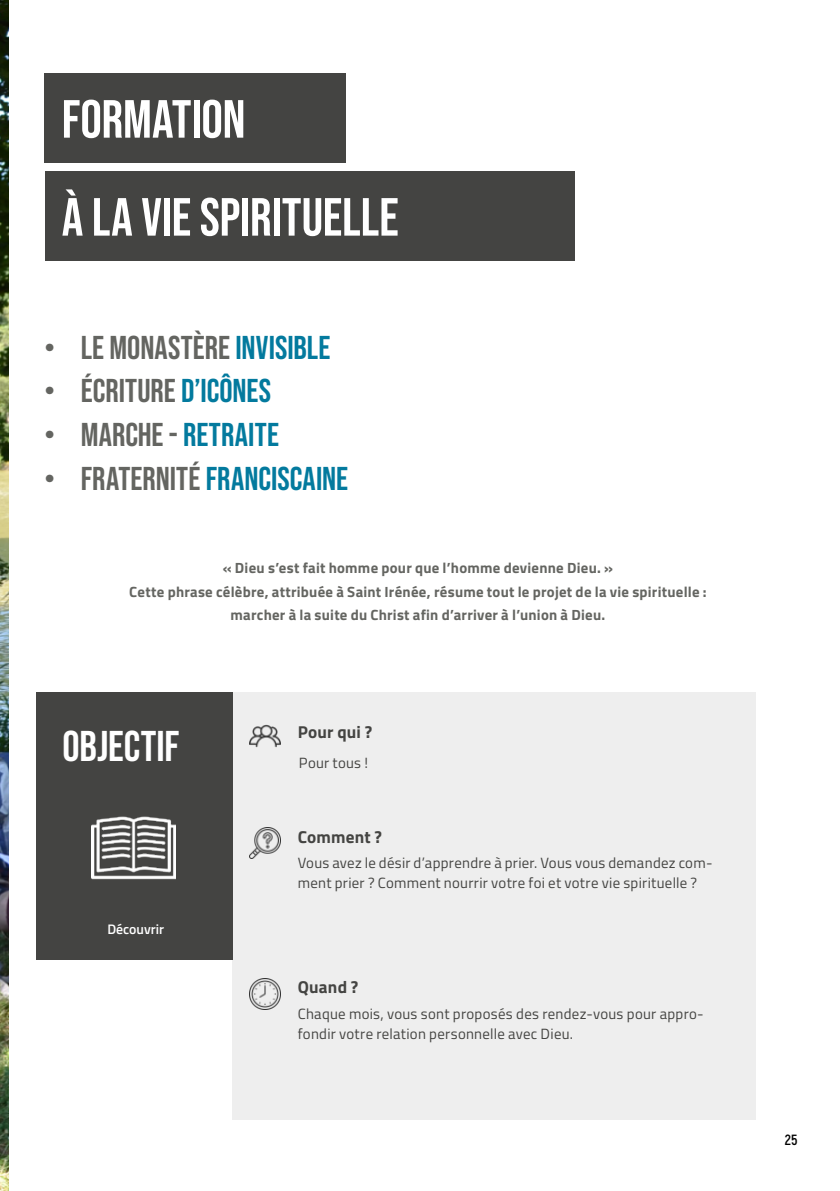
<style>
.page{position:relative;width:840px;height:1191px;background:#fff}
.page>*{position:absolute;margin:0;border:0;box-sizing:border-box;transform-origin:0 0}
.t1{font:53.6px/98px "Bebas Neue";letter-spacing:-.005em;color:#fff}
.t2{font:43px "Bebas Neue";color:#fff}
.t3{font:33px "Bebas Neue";color:#646561}
.t4{font:33px "Bebas Neue";letter-spacing:.005em;color:#037a9e}
.t5{font:700 17.2px "Titillium Web";letter-spacing:.01em;color:#444442}
.t6{font:14.8px/19.8px "Titillium Web";letter-spacing:.02em;color:#444442}
.t7{font:700 14.8px/23.6px "Titillium Web";letter-spacing:.015em;color:#646561;text-align:center}
.t8{font:700 14.8px "Akrobat";color:#000}
.t9{font:600 13.8px "Titillium Web";color:#fff}
.s1{color:#037a9e}
.s2{color:#646561}
</style>
<div class="page">
<img style="left:0;top:0;width:8px;height:1191px">
<div style="left:45px;top:73px;width:301px;height:89px;background:#444442"></div>
<div style="left:45px;top:171px;width:529px;height:89px;background:#444442"></div>
<div style="left:232px;top:692px;width:523px;height:427px;background:#eee"></div>
<div style="left:36px;top:692px;width:196px;height:268px;background:#444442"></div>
<img style="left:249px;top:724px;width:31px;height:24px">
<img style="left:92px;top:816px;width:83px;height:64px">
<img style="left:250px;top:827px;width:30px;height:31px">
<img style="left:250px;top:979px;width:30px;height:30px">
<h1 class="t1" style="left:62px;top:70px;width:338px">FORMATION<br>À LA VIE SPIRITUELLE</h1>
<h3 class="t3" style="left:45px;top:329px;width:287px">• LE MONASTÈRE <span class="s1">INVISIBLE</span></h3>
<h3 class="t3" style="left:45px;top:372px;width:227px">• ÉCRITURE <span class="s1">D’ICÔNES</span></h3>
<h3 class="t3" style="left:45px;top:416px;width:236px">• MARCHE - <span class="s1">RETRAITE</span></h3>
<h3 class="t4" style="left:45px;top:460px;width:304px"><span class="s2">• FRATERNITÉ</span> FRANCISCAINE</h3>
<p class="t7" style="left:129px;top:555px;width:578px">« Dieu s’est fait homme pour que l’homme devienne Dieu. »<br>Cette phrase célèbre, attribuée à Saint Irénée, résume tout le projet de la vie spirituelle : marcher à la suite du Christ afin d’arriver à l’union à Dieu.</p>
<h2 class="t2" style="left:62px;top:721px;width:118px">OBJECTIF</h2>
<p class="t9" style="left:107px;top:919px;width:58px">Découvrir</p>
<p class="t5" style="left:297px;top:718px;width:76px">Pour qui ?</p>
<p class="t6" style="left:299px;top:752px;width:71px">Pour tous !</p>
<p class="t5" style="left:297px;top:823px;width:86px">Comment ?</p>
<p class="t6" style="left:297px;top:852px;width:416px">Vous avez le désir d’apprendre à prier. Vous vous demandez com&shy;ment prier ? Comment nourrir votre foi et votre vie spirituelle ?</p>
<p class="t5" style="left:297px;top:974px;width:62px">Quand ?</p>
<p class="t6" style="left:297px;top:1003px;width:407px">Chaque mois, vous sont proposés des rendez-vous pour appro&shy;fondir votre relation personnelle avec Dieu.</p>
<p class="t8" style="left:784px;top:1130px;width:14px">25</p>
</div>
